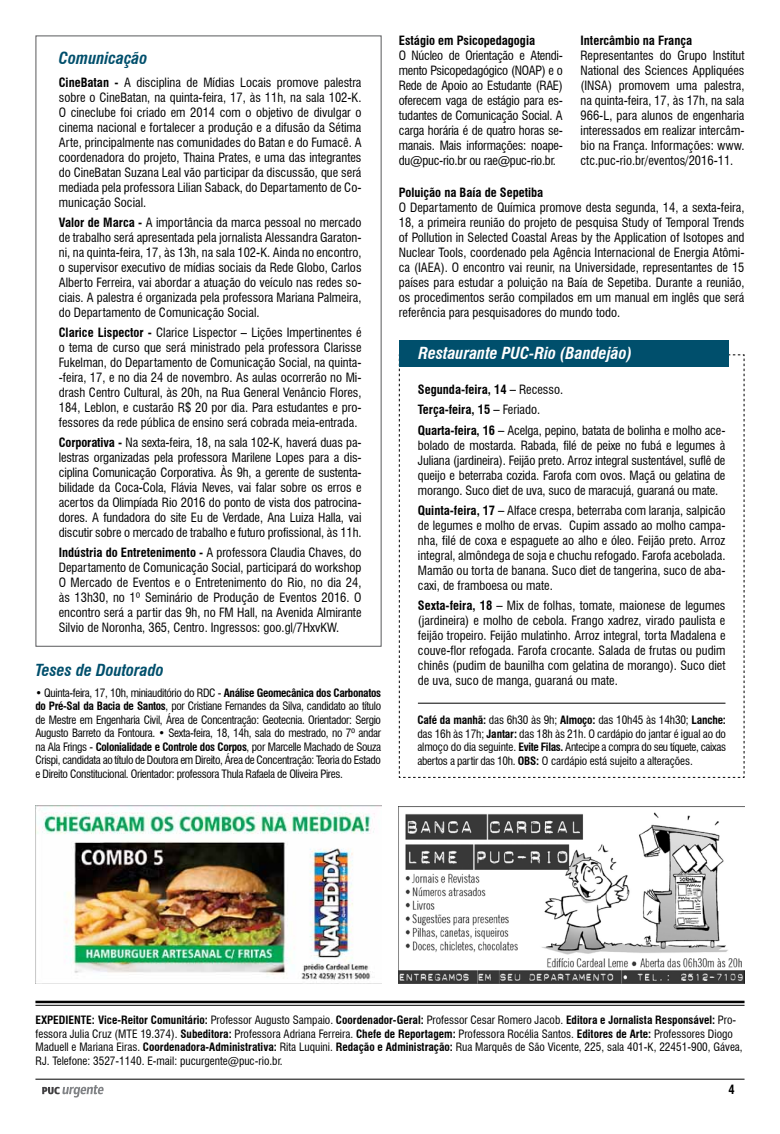
<style>
.page{position:relative;width:780px;height:1134px;background:#fff}
.page>*{position:absolute;margin:0;border:0;box-sizing:border-box;transform-origin:0 0}
.t1{font:italic 700 condensed 16.25px "Swiss 721 BT";color:#fff}
.t2{font:italic 700 condensed 16.25px "Swiss 721 BT";color:#004f6c}
.t3{font:condensed 12.5px/15px "Swiss 721 BT";color:#000;text-align:justify}
.t4{font:700 condensed 12.5px "Swiss 721 BT";color:#000}
.t5{font:condensed 11.25px/13.5px "Swiss 721 BT";color:#000;text-align:justify}
.s1{font-weight:700}
</style>
<div class="page">
<hr style="left:35px;top:1079px;width:709px;height:1px;background:#000">
<svg style="left:42px;top:1085px;width:62px;height:12px"></svg>
<img style="left:35px;top:806px;width:346px;height:177px">
<img style="left:399px;top:806px;width:345px;height:177px">
<hr style="left:35px;top:1001px;width:709px;height:2px;background:#000">
<hr style="left:35px;top:1005px;width:709px;height:1px;background:#000">
<svg style="left:398px;top:354px;width:347px;height:424px"></svg>
<div style="left:399px;top:340px;width:329px;height:26px;background:#004f6c"></div>
<hr style="left:418px;top:703px;width:307px;height:1px;background:#000">
<h1 class="t2" style="left:59px;top:48px;width:90px">Comunicação</h1>
<p class="t3" style="left:59px;top:75px;width:304px"><span class="s1">CineBatan -</span> A disciplina de Mídias Locais promove palestra sobre o CineBatan, na quinta-feira, 17, às 11h, na sala 102-K.<br>O cineclube foi criado em 2014 com o objetivo de divulgar o cinema nacional e fortalecer a produção e a difusão da Sétima Arte, principalmente nas comunidades do Batan e do Fumacê. A coordenadora do projeto, Thaina Prates, e uma das integrantes do CineBatan Suzana Leal vão participar da discussão, que será mediada pela professora Lilian Saback, do Departamento de Co&shy;municação Social.</p>
<p class="t3" style="left:59px;top:215px;width:304px"><span class="s1">Valor de Marca -</span> A importância da marca pessoal no mercado de trabalho será apresentada pela jornalista Alessandra Garaton&shy;ni, na quinta-feira, 17, às 13h, na sala 102-K. Ainda no encontro, o supervisor executivo de mídias sociais da Rede Globo, Carlos Alberto Ferreira, vai abordar a atuação do veículo nas redes so&shy;ciais. A palestra é organizada pela professora Mariana Palmeira, do Departamento de Comunicação Social.</p>
<p class="t3" style="left:59px;top:325px;width:304px"><span class="s1">Clarice Lispector -</span> Clarice Lispector – Lições Impertinentes é o tema de curso que será ministrado pela professora Clarisse Fukelman, do Departamento de Comunicação Social, na quinta--feira, 17, e no dia 24 de novembro. As aulas ocorrerão no Mi&shy;drash Centro Cultural, às 20h, na Rua General Venâncio Flores, 184, Leblon, e custarão R$ 20 por dia. Para estudantes e pro&shy;fessores da rede pública de ensino será cobrada meia-entrada.</p>
<p class="t3" style="left:59px;top:435px;width:304px"><span class="s1">Corporativa -</span> Na sexta-feira, 18, na sala 102-K, haverá duas pa&shy;lestras organizadas pela professora Marilene Lopes para a dis&shy;ciplina Comunicação Corporativa. Às 9h, a gerente de sustenta&shy;bilidade da Coca-Cola, Flávia Neves, vai falar sobre os erros e acertos da Olimpíada Rio 2016 do ponto de vista dos patrocina&shy;dores. A fundadora do site Eu de Verdade, Ana Luiza Halla, vai discutir sobre o mercado de trabalho e futuro profissional, às 11h.</p>
<p class="t3" style="left:59px;top:545px;width:304px"><span class="s1">Indústria do Entretenimento -</span> A professora Claudia Chaves, do Departamento de Comunicação Social, participará do workshop O Mercado de Eventos e o Entretenimento do Rio, no dia 24, às 13h30, no 1º Seminário de Produção de Eventos 2016. O encontro será a partir das 9h, no FM Hall, na Avenida Almirante Silvio de Noronha, 365, Centro. Ingressos: goo.gl/7HxvKW.</p>
<h1 class="t2" style="left:35px;top:661px;width:130px">Teses de Doutorado</h1>
<p class="t5" style="left:35px;top:686px;width:347px"><span class="s1">•</span> Quinta-feira, 17, 10h, miniauditório do RDC - <span class="s1">Análise Geomecânica dos Carbonatos do Pré-Sal da Bacia de Santos</span>, por Cristiane Fernandes da Silva, candidato ao título de Mestre em Engenharia Civil, Área de Concentração: Geotecnia. Orientador: Sergio Augusto Barreto da Fontoura. <span class="s1">•</span> Sexta-feira, 18, 14h, sala do mestrado, no 7º andar na Ala Frings - <span class="s1">Colonialidade e Controle dos Corpos</span>, por Marcelle Machado de Souza Crispi, candidata ao título de Doutora em Direito, Área de Concentração: Teoria do Estado e Direito Constitucional. Orientador: professora Thula Rafaela de Oliveira Pires.</p>
<p class="t4" style="left:399px;top:33px;width:138px">Estágio em Psicopedagogia</p>
<p class="t3" style="left:399px;top:48px;width:165px">O Núcleo de Orientação e Atendi&shy;mento Psicopedagógico (NOAP) e o Rede de Apoio ao Estudante (RAE) oferecem vaga de estágio para es&shy;tudantes de Comunicação Social. A carga horária é de quatro horas se&shy;manais. Mais informações: noape&shy;du@puc-rio.br ou rae@puc-rio.br.</p>
<p class="t4" style="left:580px;top:33px;width:113px">Intercâmbio na França</p>
<p class="t3" style="left:580px;top:48px;width:165px">Representantes do Grupo Institut National des Sciences Appliquées (INSA) promovem uma palestra, na quinta-feira, 17, às 17h, na sala 966-L, para alunos de engenharia interessados em realizar intercâm&shy;bio na França. Informações: www. ctc.puc-rio.br/eventos/2016-11.</p>
<p class="t4" style="left:399px;top:185px;width:146px">Poluição na Baía de Sepetiba</p>
<p class="t3" style="left:399px;top:200px;width:347px">O Departamento de Química promove desta segunda, 14, a sexta-feira, 18, a primeira reunião do projeto de pesquisa Study of Temporal Trends of Pollution in Selected Coastal Areas by the Application of Isotopes and Nuclear Tools, coordenado pela Agência Internacional de Energia Atômi&shy;ca (IAEA). O encontro vai reunir, na Universidade, representantes de 15 países para estudar a poluição na Baía de Sepetiba. Durante a reunião, os procedimentos serão compilados em um manual em inglês que será referência para pesquisadores do mundo todo.</p>
<h1 class="t1" style="left:418px;top:344px;width:215px">Restaurante PUC-Rio (Bandejão)</h1>
<p class="t3" style="left:418px;top:379px;width:309px;line-height:20.2px;text-align:left"><span class="s1">Segunda-feira, 14 –</span> Recesso.<br><span class="s1">Terça-feira, 15 –</span> Feriado.<br><span class="s1">Quarta-feira, 16 –</span> Acelga, pepino, batata de bolinha e molho ace-</p>
<p class="t3" style="left:418px;top:438px;width:309px">bolado de mostarda. Rabada, filé de peixe no fubá e legumes à Juliana (jardineira). Feijão preto. Arroz integral sustentável, suflê de queijo e beterraba cozida. Farofa com ovos. Maçã ou gelatina de morango. Suco diet de uva, suco de maracujá, guaraná ou mate.</p>
<p class="t3" style="left:418px;top:503px;width:309px"><span class="s1">Quinta-feira, 17 –</span> Alface crespa, beterraba com laranja, salpicão de legumes e molho de ervas. Cupim assado ao molho campa&shy;nha, filé de coxa e espaguete ao alho e óleo. Feijão preto. Arroz integral, almôndega de soja e chuchu refogado. Farofa acebolada.<br>Mamão ou torta de banana. Suco diet de tangerina, suco de aba&shy;caxi, de framboesa ou mate.</p>
<p class="t3" style="left:418px;top:598px;width:309px"><span class="s1">Sexta-feira, 18 –</span> Mix de folhas, tomate, maionese de legumes (jardineira) e molho de cebola. Frango xadrez, virado paulista e feijão tropeiro. Feijão mulatinho. Arroz integral, torta Madalena e couve-flor refogada. Farofa crocante. Salada de frutas ou pudim chinês (pudim de baunilha com gelatina de morango). Suco diet de uva, suco de manga, guaraná ou mate.</p>
<p class="t5" style="left:417px;top:713px;width:310px"><span class="s1">Café da manhã:</span> das 6h30 às 9h; <span class="s1">Almoço:</span> das 10h45 às 14h30; <span class="s1">Lanche: </span>das 16h às 17h; <span class="s1">Jantar:</span> das 18h às 21h. O cardápio do jantar é igual ao do almoço do dia seguinte. <span class="s1">Evite Filas.</span> Antecipe a compra do seu tíquete, caixas abertos a partir das 10h. <span class="s1">OBS:</span> O cardápio está sujeito a alterações.</p>
<p class="t5" style="left:35px;top:1013px;width:708px;text-align:left"><span class="s1">EXPEDIENTE: Vice-Reitor Comunitário:</span> Professor Augusto Sampaio. <span class="s1">Coordenador-Geral:</span> Professor Cesar Romero Jacob. <span class="s1">Editora e Jornalista Responsável:</span> Pro&shy;fessora Julia Cruz (MTE 19.374). <span class="s1">Subeditora:</span> Professora Adriana Ferreira. <span class="s1">Chefe de Reportagem:</span> Professora Rocélia Santos. <span class="s1">Editores de Arte:</span> Professores Diogo Maduell e Mariana Eiras. <span class="s1">Coordenadora-Administrativa:</span> Rita Luquini. <span class="s1">Redação e Administração:</span> Rua Marquês de São Vicente, 225, sala 401-K, 22451-900, Gávea, RJ. Telefone: 3527-1140. E-mail: pucurgente@puc-rio.br.</p>
<p class="t4" style="left:728px;top:1082px;width:8px">4</p>
</div>
